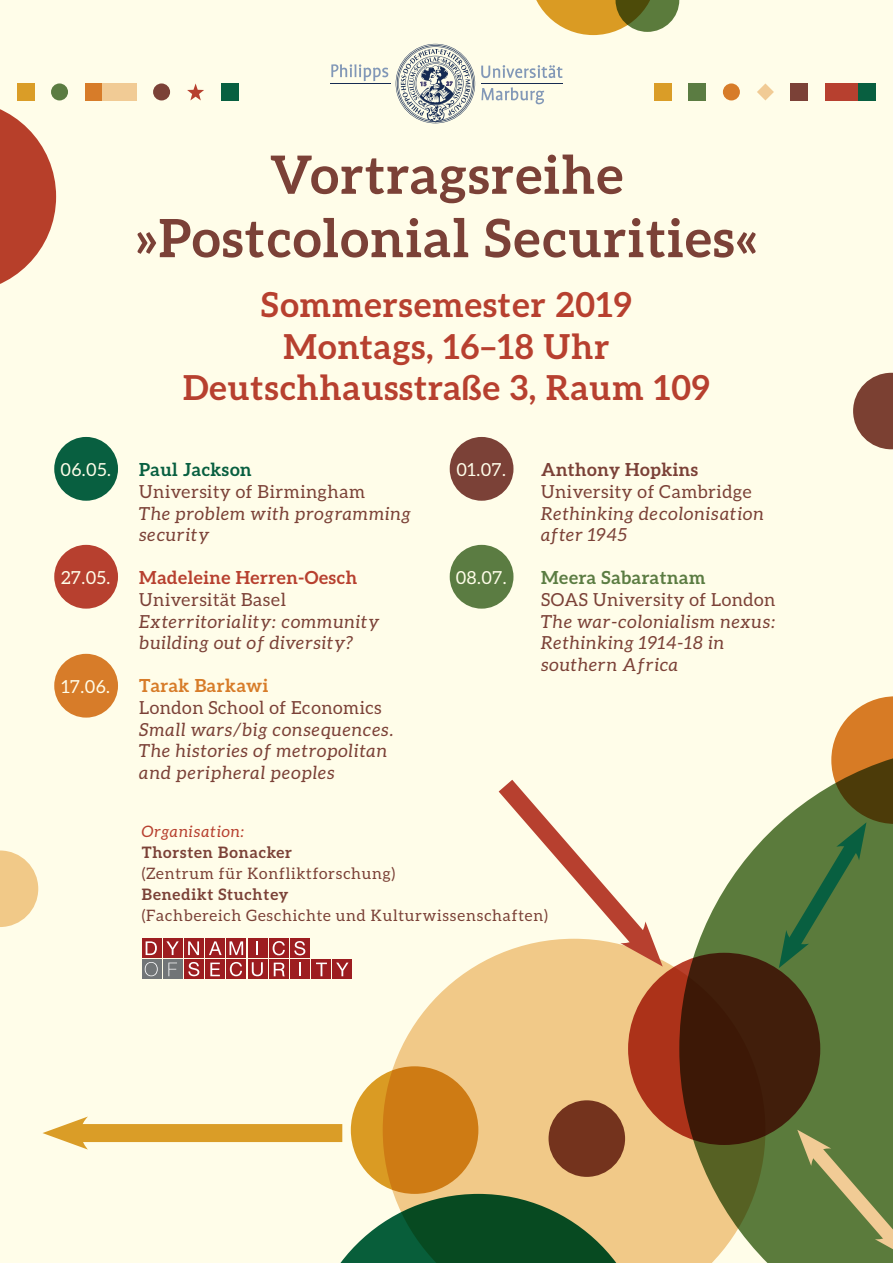
<style>
.page{position:relative;width:893px;height:1263px;background:#fffde9}
.page>*{position:absolute;margin:0;border:0;box-sizing:border-box;transform-origin:0 0}
.t1{font:700 52.8px/63.4px "Aleo";letter-spacing:.03em;color:#7b4137;text-align:center}
.t2{font:700 34.42px/41.3px "Aleo";letter-spacing:.03em;color:#b7402f;text-align:center}
.t3{font:italic 18px/21.6px "Aleo";letter-spacing:.05em;color:#7b4137}
.t4{font:18px "Aleo";letter-spacing:.03em;color:#7b4137}
.t5{font:18px "Aleo";letter-spacing:.03em;color:#fffde9}
.t6{font:700 18px "Aleo";letter-spacing:.03em;color:#b7402f}
.t7{font:700 18px "Aleo";letter-spacing:.03em;color:#5b7c42}
.t8{font:700 18px "Aleo";letter-spacing:.03em;color:#7b4137}
.t9{font:700 18px "Aleo";letter-spacing:.03em;color:#d77c29}
.t10{font:700 18px "Aleo";letter-spacing:.03em;color:#085f40}
.t11{font:15.75px "Aleo";letter-spacing:.05em;color:#7b4137}
.t12{font:700 15.75px "Aleo";letter-spacing:.05em;color:#7b4137}
.t13{font:italic 15.75px "Aleo";letter-spacing:.05em;color:#b7402f}
</style>
<div class="page">
<svg style="left:481px;top:87px;width:63px;height:17px"></svg>
<svg style="left:481px;top:65px;width:82px;height:13px"></svg>
<svg style="left:331px;top:64px;width:57px;height:17px"></svg>
<hr style="left:481px;top:83px;width:82px;height:1px;background:#162b52">
<hr style="left:330px;top:83px;width:61px;height:1px;background:#162b52">
<svg style="left:396px;top:44px;width:79px;height:79px"></svg>
<div style="left:17px;top:83px;width:17px;height:17px;background:#da9d27"></div>
<div style="left:51px;top:83px;width:17px;height:17px;background:#5b7c42;border-radius:50%"></div>
<div style="left:85px;top:83px;width:17px;height:17px;background:#d77c29"></div>
<svg style="left:187px;top:83px;width:17px;height:17px"></svg>
<div style="left:153px;top:83px;width:17px;height:17px;background:#7b4137;border-radius:50%"></div>
<div style="left:102px;top:83px;width:34px;height:17px;background:#f1cb95"></div>
<div style="left:221px;top:83px;width:17px;height:17px;background:#085f40"></div>
<div style="left:655px;top:83px;width:17px;height:17px;background:#da9d27"></div>
<div style="left:689px;top:83px;width:17px;height:17px;background:#5b7c42"></div>
<div style="left:723px;top:83px;width:17px;height:17px;background:#d77c29;border-radius:50%"></div>
<div style="left:825px;top:83px;width:34px;height:17px;background:#b7402f"></div>
<div style="left:791px;top:83px;width:17px;height:17px;background:#7b4137"></div>
<svg style="left:757px;top:83px;width:17px;height:17px"></svg>
<div style="left:859px;top:83px;width:17px;height:17px;background:#085f40"></div>
<svg style="left:340px;top:1222px;width:43px;height:41px"></svg>
<div style="left:54px;top:437px;width:64px;height:64px;background:#085f40;border-radius:50%"></div>
<div style="left:450px;top:437px;width:63px;height:64px;background:#7b4137;border-radius:50%"></div>
<div style="left:54px;top:545px;width:64px;height:64px;background:#b7402f;border-radius:50%"></div>
<div style="left:450px;top:545px;width:63px;height:64px;background:#5b7c42;border-radius:50%"></div>
<div style="left:54px;top:654px;width:64px;height:64px;background:#d77c29;border-radius:50%"></div>
<svg style="left:383px;top:963px;width:296px;height:300px;fill:#f1c988"></svg>
<svg style="left:679px;top:830px;width:214px;height:433px;fill:#5b7b3c"></svg>
<svg style="left:351px;top:1066px;width:127px;height:128px;fill:#ce7b14"></svg>
<div style="left:549px;top:1100px;width:76px;height:77px;background:#74331d;border-radius:50%"></div>
<svg style="left:0;top:850px;width:38px;height:77px"></svg>
<svg style="left:853px;top:373px;width:40px;height:76px"></svg>
<svg style="left:480px;top:779px;width:189px;height:191px"></svg>
<svg style="left:772px;top:696px;width:121px;height:272px"></svg>
<svg style="left:793px;top:1128px;width:100px;height:132px"></svg>
<div style="left:72px;top:1124px;width:270px;height:18px;background:#da9d27"></div>
<svg style="left:43px;top:1116px;width:45px;height:33px"></svg>
<svg style="left:628px;top:953px;width:192px;height:192px;fill:#411e0b"></svg>
<svg style="left:0;top:100px;width:56px;height:184px"></svg>
<svg style="left:536px;top:0;width:143px;height:35px"></svg>
<div style="left:142px;top:938px;width:19px;height:19px;background:#9d1d20"></div>
<div style="left:163px;top:938px;width:20px;height:19px;background:#9d1d20"></div>
<div style="left:184px;top:938px;width:20px;height:19px;background:#9d1d20"></div>
<div style="left:205px;top:938px;width:20px;height:19px;background:#9d1d20"></div>
<div style="left:226px;top:938px;width:20px;height:19px;background:linear-gradient(to right,#9d1d20,#9d1d20)"></div>
<div style="left:248px;top:938px;width:19px;height:19px;background:#9d1d20"></div>
<div style="left:269px;top:938px;width:20px;height:19px;background:#9d1d20"></div>
<div style="left:290px;top:938px;width:20px;height:19px;background:#9d1d20"></div>
<div style="left:184px;top:959px;width:20px;height:20px;background:#9d1d20"></div>
<div style="left:205px;top:959px;width:20px;height:20px;background:#9d1d20"></div>
<div style="left:226px;top:959px;width:20px;height:20px;background:#9d1d20"></div>
<div style="left:248px;top:959px;width:19px;height:20px;background:#9d1d20"></div>
<svg style="left:269px;top:959px;width:20px;height:20px"></svg>
<div style="left:290px;top:959px;width:20px;height:20px;background:#9d1d20"></div>
<div style="left:311px;top:959px;width:20px;height:20px;background:#9d1d20"></div>
<div style="left:332px;top:959px;width:20px;height:20px;background:#9d1d20"></div>
<div style="left:142px;top:959px;width:19px;height:20px;background:#717577"></div>
<div style="left:163px;top:959px;width:20px;height:20px;background:#717577"></div>
<svg style="left:146px;top:941px;width:11px;height:14px"></svg>
<svg style="left:145px;top:962px;width:13px;height:14px"></svg>
<svg style="left:168px;top:962px;width:9px;height:14px"></svg>
<svg style="left:166px;top:941px;width:13px;height:14px"></svg>
<svg style="left:188px;top:941px;width:11px;height:14px"></svg>
<svg style="left:209px;top:941px;width:13px;height:14px"></svg>
<svg style="left:230px;top:941px;width:13px;height:14px"></svg>
<svg style="left:257px;top:941px;width:1px;height:14px"></svg>
<svg style="left:273px;top:941px;width:12px;height:14px"></svg>
<svg style="left:294px;top:941px;width:11px;height:14px"></svg>
<svg style="left:188px;top:962px;width:11px;height:14px"></svg>
<svg style="left:210px;top:962px;width:10px;height:14px"></svg>
<svg style="left:230px;top:962px;width:12px;height:14px"></svg>
<svg style="left:252px;top:962px;width:11px;height:14px"></svg>
<svg style="left:274px;top:963px;width:11px;height:13px"></svg>
<svg style="left:299px;top:963px;width:2px;height:13px"></svg>
<svg style="left:316px;top:962px;width:11px;height:14px"></svg>
<svg style="left:336px;top:962px;width:12px;height:14px"></svg>
<h1 class="t1" style="left:136px;top:142px;width:622px">Vortragsreihe »Postcolonial Securities«</h1>
<h2 class="t2" style="left:183px;top:283px;width:528px">Sommersemester 2019<br>Montags, 16–18 Uhr<br>Deutschhausstraße 3, Raum 109</h2>
<p class="t10" style="left:139px;top:459px;width:114px">Paul Jackson</p>
<p class="t4" style="left:139px;top:481px;width:227px">University of Birmingham</p>
<p class="t3" style="left:139px;top:502px;width:273px">The problem with programming security</p>
<p class="t6" style="left:139px;top:567px;width:219px">Madeleine Herren-Oesch</p>
<p class="t4" style="left:139px;top:589px;width:148px">Universität Basel</p>
<p class="t3" style="left:139px;top:610px;width:241px">Exterritoriality: community building out of diversity?</p>
<p class="t9" style="left:139px;top:675px;width:131px">Tarak Barkawi</p>
<p class="t4" style="left:139px;top:697px;width:244px">London School of Economics</p>
<p class="t3" style="left:139px;top:718px;width:256px">Small wars/big consequences.<br>The histories of metropolitan and peripheral peoples</p>
<p class="t5" style="left:61px;top:459px;width:52px">06.05.</p>
<p class="t5" style="left:456px;top:459px;width:51px">01.07.</p>
<p class="t5" style="left:61px;top:567px;width:51px">27.05.</p>
<p class="t5" style="left:456px;top:567px;width:52px">08.07.</p>
<p class="t5" style="left:61px;top:676px;width:50px">17.06.</p>
<p class="t8" style="left:541px;top:459px;width:159px">Anthony Hopkins</p>
<p class="t4" style="left:541px;top:481px;width:212px">University of Cambridge</p>
<p class="t3" style="left:541px;top:502px;width:224px">Rethinking decolonisation after 1945</p>
<p class="t7" style="left:541px;top:567px;width:166px">Meera Sabaratnam</p>
<p class="t4" style="left:541px;top:589px;width:236px">SOAS University of London</p>
<p class="t3" style="left:541px;top:610px;width:236px">The war-colonialism nexus:<br>Rethinking 1914-18 in southern Africa</p>
<p class="t13" style="left:142px;top:822px;width:104px">Organisation:</p>
<p class="t12" style="left:142px;top:843px;width:152px">Thorsten Bonacker</p>
<p class="t11" style="left:142px;top:864px;width:255px">(Zentrum für Konfliktforschung)</p>
<p class="t12" style="left:142px;top:885px;width:148px">Benedikt Stuchtey</p>
<p class="t11" style="left:142px;top:906px;width:408px">(Fachbereich Geschichte und Kulturwissenschaften)</p>
</div>
